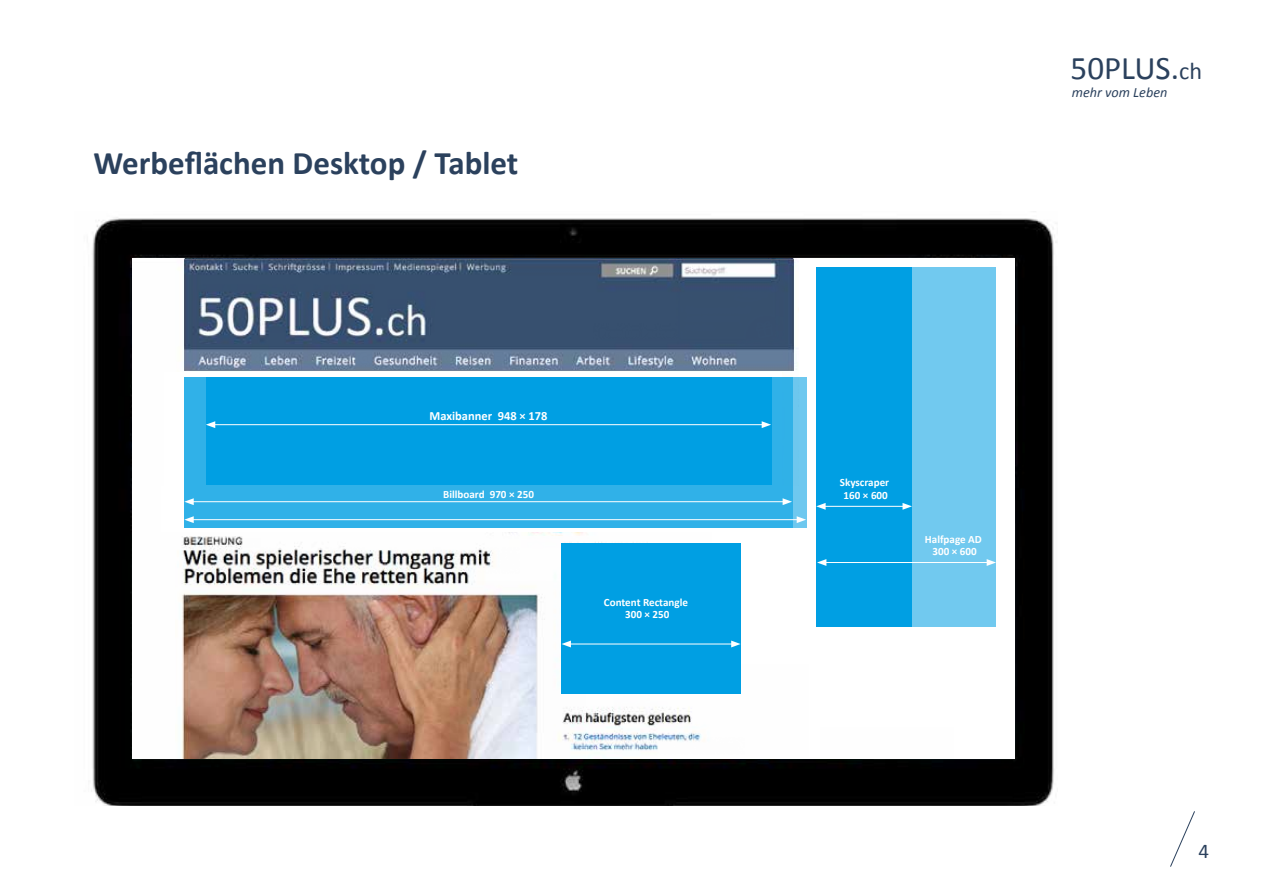
<style>
.page{position:relative;width:1263px;height:893px;background:#fff}
.page>*{position:absolute;margin:0;border:0;box-sizing:border-box;transform-origin:0 0}
.t1{font:700 33px "Calibri";color:#2b415d}
.t2{font:33px "Calibri";color:#2b415d}
.t3{font:21px "Calibri";color:#2b415d}
.t4{font:italic 14.25px "Calibri";color:#2b415d}
.t5{font:700 12.45px "Calibri";color:#fff}
.t6{font:700 11.1px/12.5px "Calibri";color:#fff;text-align:center}
.s1{font-size:24.3px}
</style>
<div class="page">
<svg style="left:1170px;top:811px;width:25px;height:56px"></svg>
<img style="left:91px;top:217px;width:966px;height:588px">
<div style="left:133px;top:258px;width:881px;height:500px;background:#fff"></div>
<svg style="left:816px;top:268px;width:180px;height:359px;background:#34b2e8"></svg>
<hr style="left:823px;top:506px;width:82px;height:1px;background:#fff">
<svg style="left:816px;top:503px;width:10px;height:7px"></svg>
<svg style="left:902px;top:503px;width:10px;height:7px"></svg>
<hr style="left:824px;top:562px;width:165px;height:1px;background:#fff">
<svg style="left:817px;top:559px;width:9px;height:7px"></svg>
<svg style="left:987px;top:559px;width:9px;height:7px"></svg>
<svg style="left:184px;top:377px;width:622px;height:151px;background:#33b2e8"></svg>
<div style="left:206px;top:377px;width:566px;height:107px;background:#009fe3"></div>
<hr style="left:191px;top:519px;width:608px;height:1px;background:#fff">
<svg style="left:184px;top:516px;width:10px;height:7px"></svg>
<svg style="left:797px;top:516px;width:9px;height:7px"></svg>
<hr style="left:191px;top:501px;width:594px;height:1px;background:#fff">
<svg style="left:184px;top:498px;width:10px;height:7px"></svg>
<svg style="left:783px;top:498px;width:9px;height:7px"></svg>
<hr style="left:213px;top:424px;width:551px;height:1px;background:#fff">
<svg style="left:206px;top:421px;width:9px;height:7px"></svg>
<svg style="left:762px;top:421px;width:9px;height:7px"></svg>
<img style="left:176px;top:536px;width:632px;height:223px">
<div style="left:712px;top:531px;width:101px;height:132px;background:#fff"></div>
<img style="left:184px;top:259px;width:609px;height:111px">
<div style="left:561px;top:543px;width:180px;height:151px;background:#009fe3"></div>
<hr style="left:568px;top:644px;width:165px;height:1px;background:#fff">
<svg style="left:561px;top:641px;width:10px;height:6px"></svg>
<svg style="left:731px;top:641px;width:10px;height:6px"></svg>
<h1 class="t1" style="left:94px;top:142px;width:426px">Werbeflächen Desktop / Tablet</h1>
<p class="t5" style="left:429px;top:408px;width:120px">Maxibanner 948 × 178</p>
<p class="t6" style="left:443px;top:488px;width:92px">Billboard 970 × 250</p>
<p class="t6" style="left:604px;top:596px;width:86px">Content Rectangle<br>300 × 250</p>
<h1 class="t2" style="left:1070px;top:47px;width:133px">50PLUS.<span class="s1">ch</span></h1>
<p class="t4" style="left:1072px;top:82px;width:97px">mehr vom Leben</p>
<p class="t6" style="left:840px;top:476px;width:51px">Skyscraper<br>160 × 600</p>
<p class="t6" style="left:925px;top:533px;width:59px">Halfpage AD<br>300 × 600</p>
<h2 class="t3" style="left:1198px;top:838px;width:12px">4</h2>
</div>
